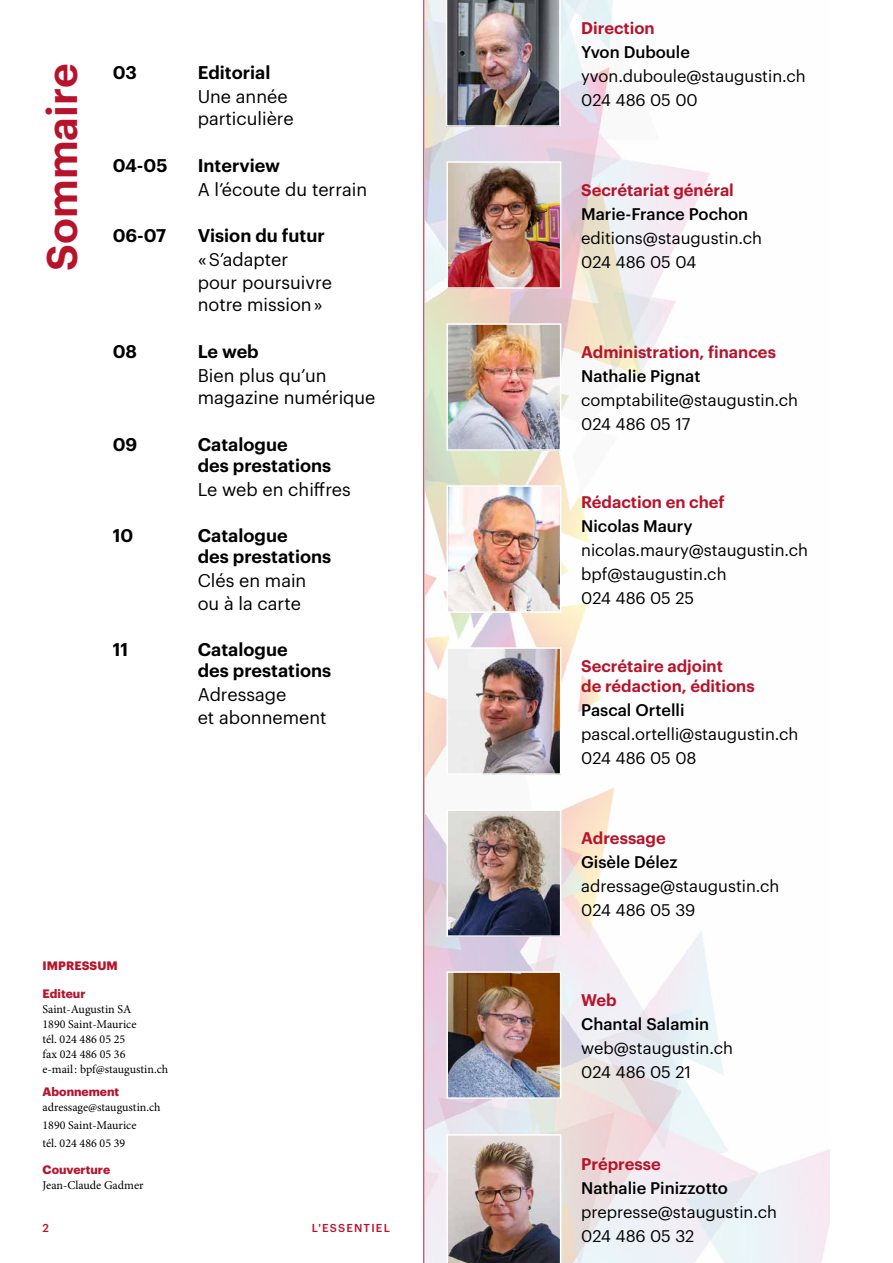
<style>
.page{position:relative;width:893px;height:1263px;background:#fff}
.page>*{position:absolute;margin:0;border:0;box-sizing:border-box;transform-origin:0 0}
.t1{font:600 42px "Graphik";color:#b7142c}
.t2{font:18px/22.5px "Graphik";color:#000}
.t3{font:600 18px/21px "Graphik";color:#000}
.t4{font:16.5px/24px "Graphik";color:#000}
.t5{font:600 16.5px/19.5px "Graphik";color:#b7142c}
.t6{font:500 16.5px "Graphik";color:#000}
.t7{font:12px/15px "Minion Pro";color:#000}
.t8{font:700 12px "Graphik";color:#b7142c}
.t9{font:500 11.25px "Graphik";letter-spacing:.105em;color:#b7142c}
</style>
<div class="page">
<img style="left:425px;top:0;width:404px;height:1263px">
<img style="left:446px;top:0;width:115px;height:127px">
<img style="left:449px;top:164px;width:109px;height:122px">
<div style="left:446px;top:161px;width:115px;height:128px;border:2px solid #fff"></div>
<img style="left:449px;top:326px;width:109px;height:122px">
<div style="left:446px;top:323px;width:115px;height:128px;border:2px solid #fff"></div>
<img style="left:449px;top:812px;width:109px;height:122px">
<div style="left:446px;top:809px;width:115px;height:128px;border:2px solid #fff"></div>
<img style="left:449px;top:974px;width:109px;height:122px">
<div style="left:446px;top:971px;width:115px;height:128px;border:2px solid #fff"></div>
<hr style="left:423px;top:0;width:1px;height:1263px;background:#b7142c">
<img style="left:449px;top:650px;width:109px;height:122px">
<div style="left:446px;top:647px;width:115px;height:128px;border:2px solid #fff"></div>
<img style="left:449px;top:488px;width:109px;height:122px">
<div style="left:446px;top:485px;width:115px;height:128px;border:2px solid #fff"></div>
<img style="left:446px;top:1134px;width:115px;height:129px">
<h1 class="t1" style="left:30px;top:271px;width:209px;rotate:-90deg">Sommaire</h1>
<p class="t3" style="left:113px;top:60px;width:26px">03</p>
<p class="t3" style="left:198px;top:60px;width:74px">Editorial</p>
<p class="t2" style="left:198px;top:83px;width:97px">Une année particulière</p>
<p class="t3" style="left:113px;top:153px;width:56px">04-05</p>
<p class="t3" style="left:198px;top:153px;width:84px">Interview</p>
<p class="t2" style="left:198px;top:176px;width:171px">A l’écoute du terrain</p>
<p class="t3" style="left:113px;top:223px;width:55px">06-07</p>
<p class="t3" style="left:198px;top:223px;width:129px">Vision du futur</p>
<p class="t2" style="left:198px;top:247px;width:136px">« S’adapter pour poursuivre notre mission »</p>
<p class="t3" style="left:113px;top:339px;width:26px">08</p>
<p class="t3" style="left:198px;top:339px;width:63px">Le web</p>
<p class="t2" style="left:198px;top:362px;width:179px">Bien plus qu’un magazine numérique</p>
<p class="t3" style="left:113px;top:432px;width:26px">09</p>
<p class="t3" style="left:198px;top:432px;width:135px">Catalogue<br>des prestations</p>
<p class="t2" style="left:198px;top:476px;width:155px">Le web en chiffres</p>
<p class="t3" style="left:113px;top:523px;width:22px">10</p>
<p class="t3" style="left:198px;top:523px;width:135px">Catalogue<br>des prestations</p>
<p class="t2" style="left:198px;top:568px;width:110px">Clés en main ou à la carte</p>
<p class="t3" style="left:113px;top:637px;width:17px">11</p>
<p class="t3" style="left:198px;top:637px;width:135px">Catalogue<br>des prestations</p>
<p class="t2" style="left:198px;top:682px;width:130px">Adressage<br>et abonnement</p>
<p class="t8" style="left:43px;top:956px;width:77px">IMPRESSUM</p>
<p class="t8" style="left:43px;top:984px;width:45px">Editeur</p>
<p class="t7" style="left:43px;top:1001px;width:127px">Saint-Augustin SA<br>1890 Saint-Maurice<br>tél. 024 486 05 25<br>fax 024 486 05 36<br>e-mail: bpf@staugustin.ch</p>
<p class="t8" style="left:43px;top:1082px;width:78px">Abonnement</p>
<p class="t7" style="left:43px;top:1098px;width:120px;line-height:18px">adressage@staugustin.ch<br>1890 Saint-Maurice<br>tél. 024 486 05 39</p>
<p class="t8" style="left:43px;top:1160px;width:69px">Couverture</p>
<p class="t7" style="left:43px;top:1177px;width:103px">Jean-Claude Gadmer</p>
<p class="t9" style="left:43px;top:1219px;width:8px">2</p>
<p class="t9" style="left:312px;top:1219px;width:80px">L'ESSENTIEL</p>
<p class="t5" style="left:581px;top:17px;width:75px">Direction</p>
<p class="t6" style="left:581px;top:39px;width:110px">Yvon Duboule</p>
<p class="t4" style="left:581px;top:62px;width:226px">yvon.duboule@staugustin.ch<br>024 486 05 00</p>
<p class="t5" style="left:581px;top:179px;width:154px">Secrétariat général</p>
<p class="t6" style="left:581px;top:201px;width:169px">Marie-France Pochon</p>
<p class="t4" style="left:581px;top:224px;width:182px">editions@staugustin.ch<br>024 486 05 04</p>
<p class="t5" style="left:581px;top:341px;width:196px">Administration, finances</p>
<p class="t6" style="left:581px;top:363px;width:121px">Nathalie Pignat</p>
<p class="t4" style="left:581px;top:386px;width:218px">comptabilite@staugustin.ch<br>024 486 05 17</p>
<p class="t5" style="left:581px;top:491px;width:145px">Rédaction en chef</p>
<p class="t6" style="left:581px;top:513px;width:113px">Nicolas Maury</p>
<p class="t4" style="left:581px;top:537px;width:228px">nicolas.maury@staugustin.ch bpf@staugustin.ch<br>024 486 05 25</p>
<p class="t5" style="left:581px;top:655px;width:175px">Secrétaire adjoint<br>de rédaction, éditions</p>
<p class="t6" style="left:581px;top:697px;width:105px">Pascal Ortelli</p>
<p class="t4" style="left:581px;top:720px;width:219px">pascal.ortelli@staugustin.ch<br>024 486 05 08</p>
<p class="t5" style="left:581px;top:827px;width:86px">Adressage</p>
<p class="t6" style="left:581px;top:849px;width:98px">Gisèle Délez</p>
<p class="t4" style="left:581px;top:873px;width:200px">adressage@staugustin.ch<br>024 486 05 39</p>
<p class="t5" style="left:581px;top:989px;width:37px">Web</p>
<p class="t6" style="left:581px;top:1011px;width:130px">Chantal Salamin</p>
<p class="t4" style="left:581px;top:1035px;width:153px">web@staugustin.ch<br>024 486 05 21</p>
<p class="t5" style="left:581px;top:1152px;width:81px">Prépresse</p>
<p class="t6" style="left:581px;top:1175px;width:148px">Nathalie Pinizzotto</p>
<p class="t4" style="left:581px;top:1198px;width:197px">prepresse@staugustin.ch<br>024 486 05 32</p>
</div>
